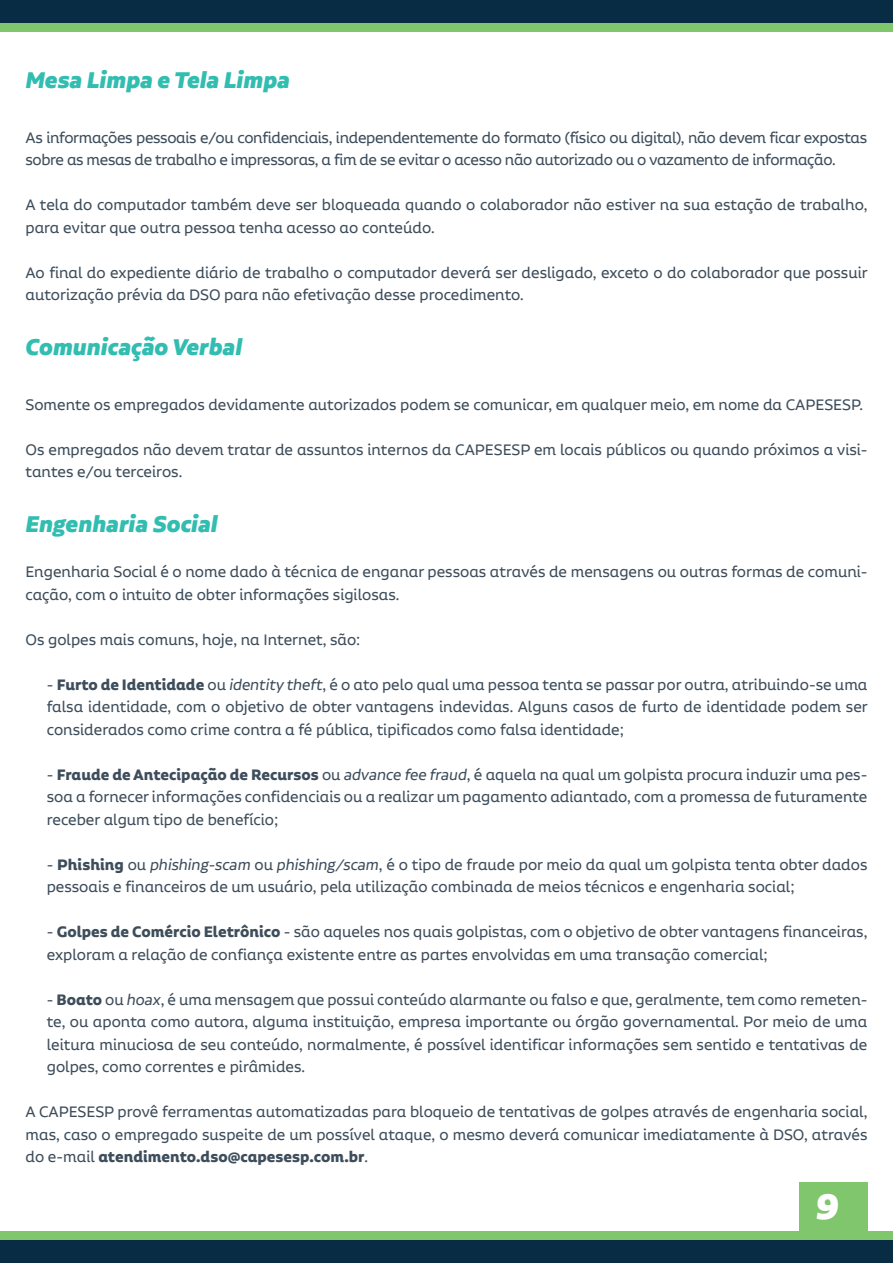
<style>
.page{position:relative;width:893px;height:1263px;background:#fff}
.page>*{position:absolute;margin:0;border:0;box-sizing:border-box;transform-origin:0 0}
.t1{font:italic 900 42px "Aalto Sans Essential Alt";color:#fff}
.t2{font:italic 900 27px "Aalto Sans Essential Alt";color:#32bdb1}
.t3{font:18px/22.5px "Aalto Sans Essential Alt";color:#3d4d5b}
.t4{font:18px/22.5px "Aalto Sans Essential Alt";letter-spacing:-.02em;color:#3d4d5b}
.s1{font-weight:700}
.s2{font-style:italic}
</style>
<div class="page">
<div style="left:0;top:1235px;width:893px;height:28px;background:#092c45"></div>
<div style="left:0;top:0;width:893px;height:28px;background:#092c45"></div>
<div style="left:0;top:1231px;width:893px;height:9px;background:#7fc66c"></div>
<div style="left:0;top:23px;width:893px;height:9px;background:#7fc66c"></div>
<div style="left:799px;top:1182px;width:68px;height:53px;background:#7fc66c"></div>
<h2 class="t2" style="left:26px;top:64px;width:266px">Mesa Limpa e Tela Limpa</h2>
<p class="t4" style="left:26px;top:126px;width:843px">As informações pessoais e/ou confidenciais, independentemente do formato (físico ou digital), não devem ficar expostas sobre as mesas de trabalho e impressoras, a fim de se evitar o acesso não autorizado ou o vazamento de informação.</p>
<p class="t3" style="left:26px;top:193px;width:843px">A tela do computador também deve ser bloqueada quando o colaborador não estiver na sua estação de trabalho, para evitar que outra pessoa tenha acesso ao conteúdo.</p>
<p class="t3" style="left:26px;top:261px;width:844px">Ao final do expediente diário de trabalho o computador deverá ser desligado, exceto o do colaborador que possuir autorização prévia da DSO para não efetivação desse procedimento.</p>
<h2 class="t2" style="left:26px;top:331px;width:218px">Comunicação Verbal</h2>
<p class="t3" style="left:26px;top:393px;width:839px">Somente os empregados devidamente autorizados podem se comunicar, em qualquer meio, em nome da CAPESESP.</p>
<p class="t3" style="left:26px;top:438px;width:843px">Os empregados não devem tratar de assuntos internos da CAPESESP em locais públicos ou quando próximos a visi&shy;tantes e/ou terceiros.</p>
<h2 class="t2" style="left:26px;top:509px;width:194px">Engenharia Social</h2>
<p class="t3" style="left:26px;top:560px;width:843px">Engenharia Social é o nome dado à técnica de enganar pessoas através de mensagens ou outras formas de comuni&shy;cação, com o intuito de obter informações sigilosas.</p>
<p class="t3" style="left:26px;top:628px;width:336px">Os golpes mais comuns, hoje, na Internet, são:</p>
<p class="t3" style="left:47px;top:673px;width:822px;text-align:justify">- <span class="s1">Furto de Identidade</span> ou <span class="s2">identity theft</span>, é o ato pelo qual uma pessoa tenta se passar por outra, atribuindo-se uma falsa identidade, com o objetivo de obter vantagens indevidas. Alguns casos de furto de identidade podem ser considerados como crime contra a fé pública, tipificados como falsa identidade;</p>
<p class="t3" style="left:47px;top:763px;width:822px;text-align:justify">- <span class="s1">Fraude de Antecipação de Recursos</span> ou <span class="s2">advance fee fraud</span>, é aquela na qual um golpista procura induzir uma pes&shy;soa a fornecer informações confidenciais ou a realizar um pagamento adiantado, com a promessa de futuramente receber algum tipo de benefício;</p>
<p class="t3" style="left:47px;top:853px;width:822px">- <span class="s1">Phishing</span> ou <span class="s2">phishing-scam</span> ou <span class="s2">phishing/scam</span>, é o tipo de fraude por meio da qual um golpista tenta obter dados pessoais e financeiros de um usuário, pela utilização combinada de meios técnicos e engenharia social;</p>
<p class="t3" style="left:47px;top:920px;width:822px">- <span class="s1">Golpes de Comércio Eletrônico</span> - são aqueles nos quais golpistas, com o objetivo de obter vantagens financeiras, exploram a relação de confiança existente entre as partes envolvidas em uma transação comercial;</p>
<p class="t3" style="left:47px;top:988px;width:822px;text-align:justify">- <span class="s1">Boato</span> ou <span class="s2">hoax</span>, é uma mensagem que possui conteúdo alarmante ou falso e que, geralmente, tem como remeten&shy;te, ou aponta como autora, alguma instituição, empresa importante ou órgão governamental. Por meio de uma leitura minuciosa de seu conteúdo, normalmente, é possível identificar informações sem sentido e tentativas de golpes, como correntes e pirâmides.</p>
<p class="t3" style="left:26px;top:1100px;width:843px;text-align:justify">A CAPESESP provê ferramentas automatizadas para bloqueio de tentativas de golpes através de engenharia social, mas, caso o empregado suspeite de um possível ataque, o mesmo deverá comunicar imediatamente à DSO, através do e-mail <span class="s1">atendimento.dso@capesesp.com.br</span>.</p>
<h1 class="t1" style="left:816px;top:1182px;width:24px">9</h1>
</div>
